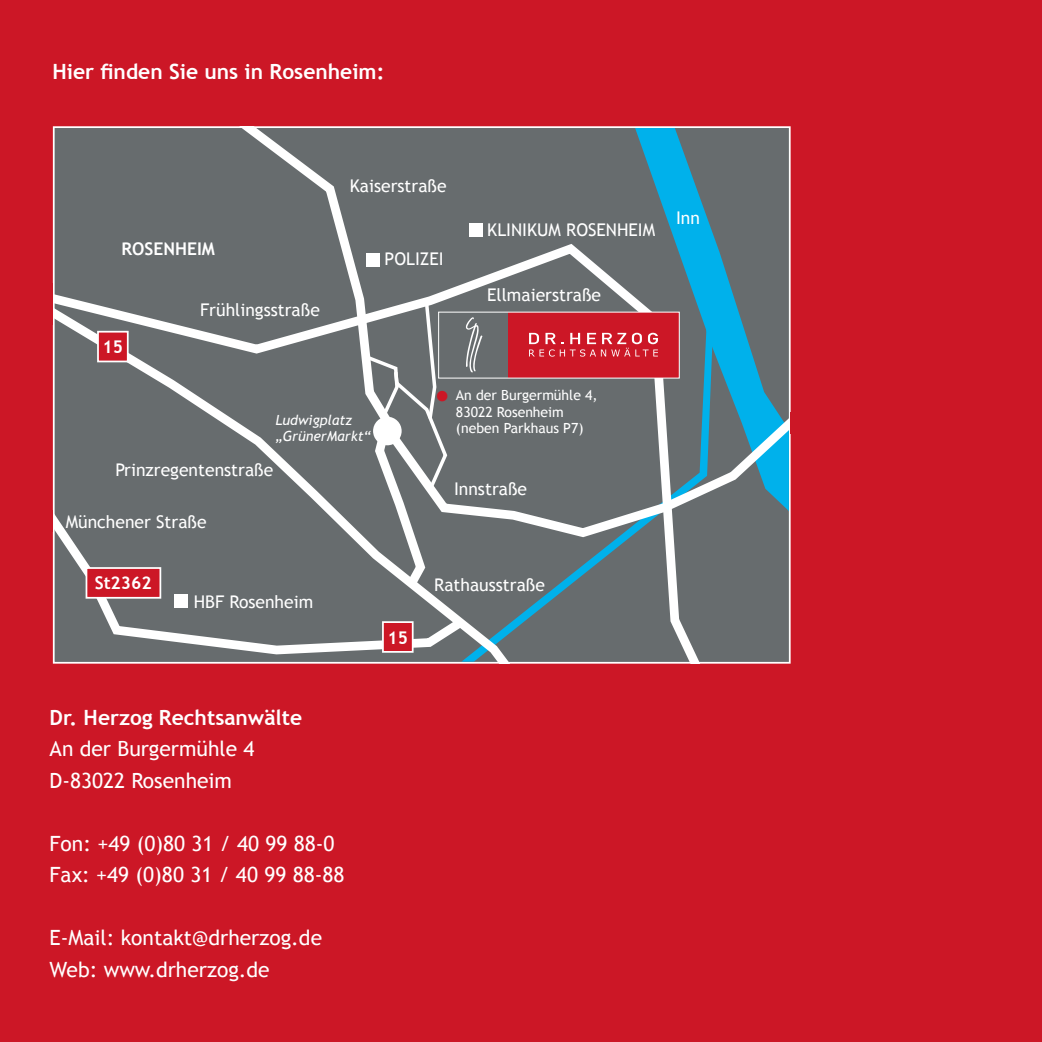
<style>
.page{position:relative;width:1042px;height:1042px;background:#cc1726}
.page>*{position:absolute;margin:0;border:0;box-sizing:border-box;transform-origin:0 0}
.t1{font:21px/31.5px "Trebuchet MS";color:#fff}
.t2{font:700 21px "Trebuchet MS";color:#fff}
.t3{font:17.5px "Trebuchet MS";color:#fff}
.t4{font:700 17.5px "Trebuchet MS";color:#fff}
.t5{font:14px/16.8px "Trebuchet MS";color:#fff}
.t6{font:italic 14px/16.8px "Trebuchet MS";color:#fff}
.s1{font-family:"Verdana";font-weight:700;font-size:21px;color:#cc1726}
</style>
<div class="page">
<div style="left:53px;top:126px;width:737px;height:537px;background:#676c6e;border:2px solid #fff"></div>
<svg style="left:227px;top:126px;width:203px;height:113px"></svg>
<div style="left:469px;top:223px;width:13px;height:13px;background:#fff"></div>
<svg style="left:635px;top:128px;width:154px;height:280px"></svg>
<svg style="left:709px;top:408px;width:82px;height:134px"></svg>
<div style="left:790px;top:412px;width:67px;height:22px;background:#cc1726"></div>
<svg style="left:52px;top:239px;width:657px;height:425px"></svg>
<div style="left:508px;top:312px;width:171px;height:66px;background:#cc1726"></div>
<div style="left:439px;top:312px;width:67px;height:66px;background:#676c6e"></div>
<svg style="left:529px;top:333px;width:129px;height:24px"></svg>
<svg style="left:465px;top:317px;width:17px;height:55px"></svg>
<div style="left:10px;top:284px;width:43px;height:41px;background:#cc1726"></div>
<svg style="left:363px;top:300px;width:86px;height:193px"></svg>
<p class="t2" style="left:53px;top:58px;width:333px">Hier finden Sie uns in Rosenheim:</p>
<p class="t4" style="left:122px;top:238px;width:95px">ROSENHEIM</p>
<p class="t4" style="left:103px;top:336px;width:22px">15</p>
<p class="t3" style="left:200px;top:300px;width:121px">Frühlingsstraße</p>
<p class="t3" style="left:350px;top:176px;width:98px">Kaiserstraße</p>
<p class="t3" style="left:385px;top:248px;width:61px">POLIZEI</p>
<p class="t3" style="left:487px;top:219px;width:20px">Klinikum</p>
<p class="t3" style="left:566px;top:219px;width:21px">Rosenheim</p>
<p class="t3" style="left:487px;top:285px;width:115px">Ellmaierstraße</p>
<p class="t6" style="left:275px;top:411px;width:97px">Ludwigplatz „GrünerMarkt“</p>
<p class="t3" style="left:115px;top:459px;width:159px">Prinzregentenstraße</p>
<p class="t3" style="left:66px;top:511px;width:142px">Münchener Straße</p>
<p class="t4" style="left:95px;top:572px;width:58px">St2362</p>
<p class="t3" style="left:194px;top:591px;width:121px">HBF Rosenheim</p>
<p class="t4" style="left:387px;top:626px;width:22px">15</p>
<p class="t5" style="left:456px;top:387px;width:143px;text-indent:-21px"><span class="s1">•</span> An der Burgermühle 4,<br>83022 Rosenheim (neben Parkhaus P7)</p>
<p class="t3" style="left:454px;top:478px;width:75px">Innstraße</p>
<p class="t3" style="left:434px;top:574px;width:112px">Rathausstraße</p>
<p class="t3" style="left:676px;top:207px;width:25px">Inn</p>
<p class="t2" style="left:50px;top:704px;width:254px">Dr. Herzog Rechtsanwälte</p>
<p class="t1" style="left:50px;top:733px;width:206px">An der Burgermühle 4<br>D-83022 Rosenheim</p>
<p class="t1" style="left:50px;top:828px;width:296px">Fon: +49 (0)80 31 / 40 99 88-0<br>Fax: +49 (0)80 31 / 40 99 88-88</p>
<p class="t1" style="left:50px;top:922px;width:274px">E-Mail: kontakt@drherzog.de<br>Web: www.drherzog.de</p>
</div>
